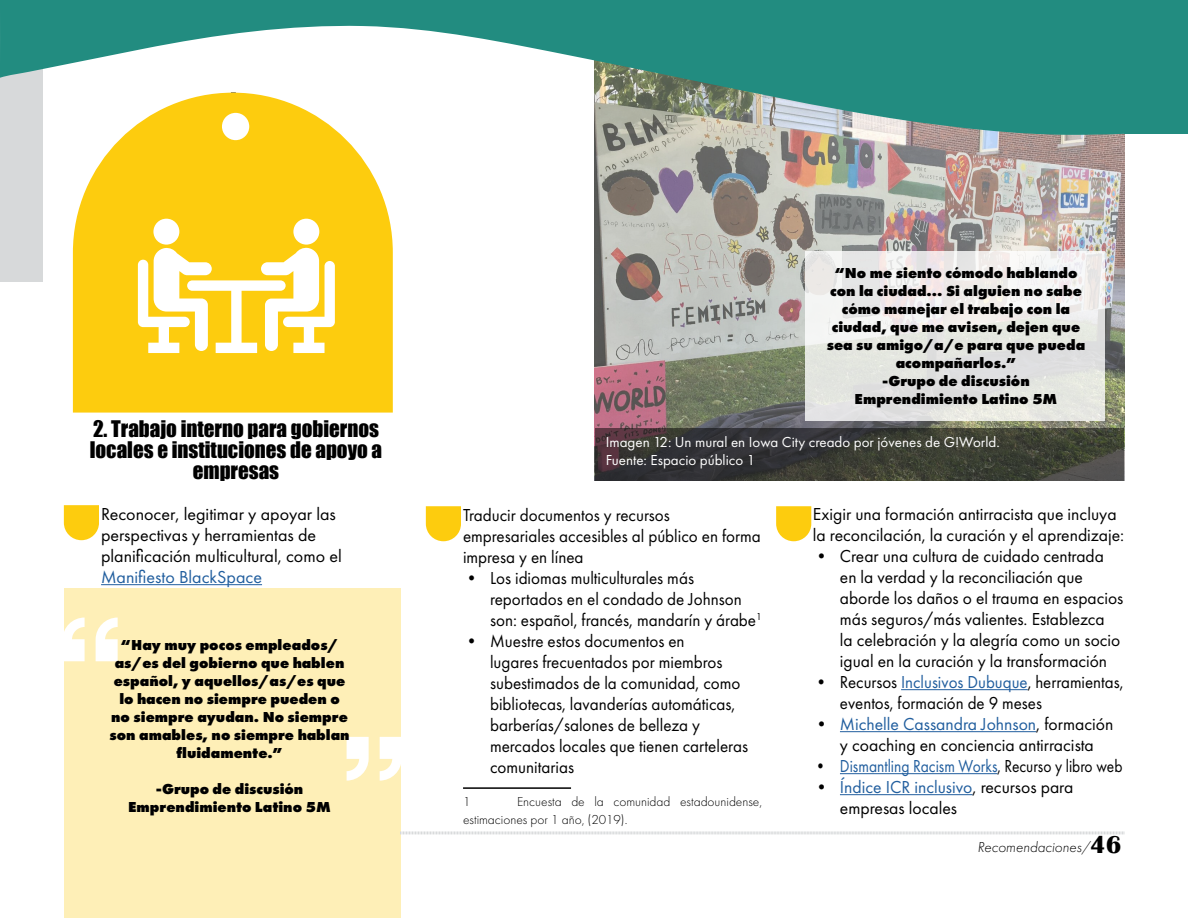
<style>
.page{position:relative;width:1188px;height:918px;background:#fff}
.page>*{position:absolute;margin:0;border:0;box-sizing:border-box;transform-origin:0 0}
.t1{font:21px/21px "Impact";color:#000;text-align:center}
.t2{font:18px/21px "Futura PT";color:#000}
.t3{font:18px/21px "Futura PT";color:#000;scale:.95 1}
.t4{font:18px/21px "Futura PT";color:#000;scale:.94 1}
.t5{font:18px "Futura PT";color:#215e9e;scale:.86 1}
.t6{font:18px "Futura PT";color:#215e9e}
.t7{font:800 15px/18px "Futura PT";color:#000;text-align:center}
.t8{font:15px/18px "Futura PT";color:#fff}
.t9{font:italic 300 15px "Futura PT";color:#000}
.t10{font:300 13.5px/18px "Futura PT";color:#000}
.s1{color:#215e9e}
.s2{color:#000}
.s3{font-family:"Britannic";font-weight:700;font-style:normal;font-size:25.5px}
</style>
<div class="page">
<div style="left:0;top:0;width:43px;height:281px;background:#d7d9da"></div>
<img style="left:595px;top:135px;width:529px;height:345px">
<svg style="left:0;top:0;width:1188px;height:135px;fill:#228c80"></svg>
<div style="left:1124px;top:120px;width:64px;height:14px;background:#228c80"></div>
<div style="left:64px;top:588px;width:336px;height:330px;background:#feefb7"></div>
<svg style="left:400px;top:831px;width:725px;height:4px"></svg>
<svg style="left:73px;top:93px;width:320px;height:319px;background:#fdd32f"></svg>
<div style="left:222px;top:113px;width:27px;height:27px;background:#fff;border-radius:50%"></div>
<div style="left:153px;top:219px;width:26px;height:26px;background:#fff;border-radius:50%"></div>
<div style="left:293px;top:219px;width:26px;height:26px;background:#fff;border-radius:50%"></div>
<svg style="left:138px;top:247px;width:197px;height:106px"></svg>
<svg style="left:96px;top:618px;width:22px;height:43px"></svg>
<svg style="left:64px;top:618px;width:21px;height:43px"></svg>
<svg style="left:347px;top:737px;width:22px;height:44px"></svg>
<svg style="left:380px;top:737px;width:21px;height:44px"></svg>
<svg style="left:805px;top:251px;width:300px;height:169px;fill:#e6e7e4"></svg>
<svg style="left:426px;top:506px;width:35px;height:35px"></svg>
<svg style="left:64px;top:505px;width:35px;height:35px"></svg>
<svg style="left:776px;top:506px;width:35px;height:35px"></svg>
<hr style="left:463px;top:787px;width:108px;height:2px;background:#000">
<hr style="left:101px;top:584px;width:161px;height:1px;background:#215e9e">
<hr style="left:901px;top:689px;width:127px;height:1px;background:#215e9e">
<hr style="left:840px;top:731px;width:196px;height:1px;background:#215e9e">
<hr style="left:840px;top:773px;width:157px;height:1px;background:#215e9e">
<hr style="left:840px;top:794px;width:133px;height:1px;background:#215e9e">
<svg style="left:596px;top:428px;width:528px;height:52px;background:#3b3b36"></svg>
<p class="t1" style="left:90px;top:417px;width:294px">2. Trabajo interno para gobiernos locales e instituciones de apoyo a empresas</p>
<p class="t2" style="left:101px;top:503px;width:242px">Reconocer, legitimar y apoyar las perspectivas y herramientas de planificación multicultural, como el</p>
<p class="t6" style="left:101px;top:566px;width:162px">Manifiesto BlackSpace</p>
<p class="t7" style="left:109px;top:636px;width:242px">“Hay muy pocos empleados/ as/es del gobierno que hablen español, y aquellos/as/es que lo hacen no siempre pueden o no siempre ayudan. No siempre son amables, no siempre hablan fluidamente.”</p>
<p class="t7" style="left:128px;top:780px;width:204px">-Grupo de discusión<br>Emprendimiento Latino 5M</p>
<p class="t7" style="left:827px;top:264px;width:260px">“No me siento cómodo hablando con la ciudad... Si alguien no sabe cómo manejar el trabajo con la ciudad, que me avisen, dejen que sea su amigo/a/e para que pueda acompañarlos.”<br>-Grupo de discusión<br>Emprendimiento Latino 5M</p>
<p class="t8" style="left:606px;top:433px;width:396px">Imagen 12: Un mural en Iowa City creado por jóvenes de G!World.<br>Fuente: Espacio público 1</p>
<p class="t3" style="left:463px;top:504px;width:315px">Traducir documentos y recursos empresariales accesibles al público en forma impresa y en línea</p>
<p class="t3" style="left:490px;top:567px;width:288px;text-indent:-27px">• Los idiomas multiculturales más reportados en el condado de Johnson son: español, francés, mandarín y árabe<sup>1</sup></p>
<p class="t3" style="left:490px;top:630px;width:273px;text-indent:-27px">• Muestre estos documentos en<br>lugares frecuentados por miembros subestimados de la comunidad, como bibliotecas, lavanderías automáticas, barberías/salones de belleza y mercados locales que tienen carteleras comunitarias</p>
<p class="t10" style="left:463px;top:793px;width:9px">1</p>
<p class="t10" style="left:463px;top:793px;width:301px;text-indent:54px">Encuesta de la comunidad estadounidense, estimaciones por 1 año, (2019).</p>
<p class="t2" style="left:813px;top:503px;width:313px">Exigir una formación antirracista que incluya la reconcilación, la curación y el aprendizaje:</p>
<p class="t2" style="left:840px;top:545px;width:285px;text-indent:-27px">• Crear una cultura de cuidado centrada en la verdad y la reconciliación que aborde los daños o el trauma en espacios más seguros/más valientes. Establezca<br>la celebración y la alegría como un socio igual en la curación y la transformación</p>
<p class="t4" style="left:840px;top:671px;width:303px;text-indent:-27px">• Recursos <span class="s1">Inclusivos Dubuque</span>, herramientas, eventos, formación de 9 meses</p>
<p class="t2" style="left:813px;top:713px;width:302px;text-align:center">• <span class="s1">Michelle Cassandra Johnson</span>, formación y coaching en conciencia antirracista</p>
<p class="t5" style="left:813px;top:755px;width:361px"><span class="s2">•</span> Dismantling Racism Works<span class="s2">, Recurso y libro web</span></p>
<p class="t2" style="left:840px;top:776px;width:235px;text-indent:-27px">• <span class="s1">Índice ICR inclusivo</span>, recursos para empresas locales</p>
<p class="t9" style="left:978px;top:838px;width:145px">Recomendaciones/<span class="s3">46</span></p>
</div>
